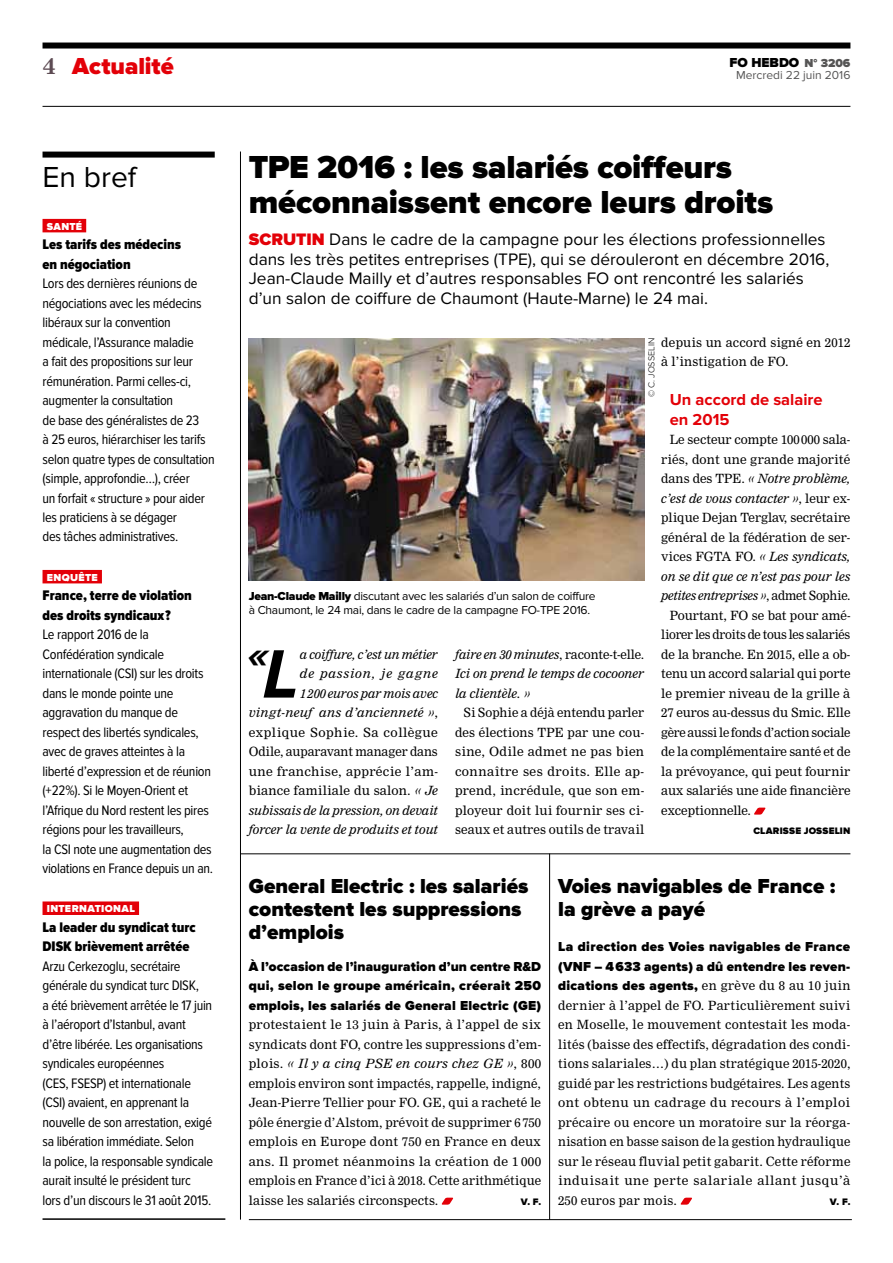
<style>
.page{position:relative;width:893px;height:1263px;background:#fff}
.page>*{position:absolute;margin:0;border:0;box-sizing:border-box;transform-origin:0 0}
.t1{font:italic 700 41.4px "Proxima Nova";color:#000}
.t2{font:900 33px/35.2px "Proxima Nova";letter-spacing:-.005em;color:#000}
.t3{font:30px "Proxima Nova";color:#000}
.t4{font:900 24px "Proxima Nova";color:#e30008}
.t5{font:700 22.5px "Nimrod";color:#5d4b53}
.t6{font:900 21px/23.2px "Proxima Nova";color:#000}
.t7{font:17.25px/19.5px "Proxima Nova";color:#000}
.t8{font:700 16.5px/19.5px "Proxima Nova";color:#e30008}
.t9{font:900 14.4px/19.5px "Proxima Nova Cond";color:#000}
.t10{font:14.25px/19.5px "Proxima Nova Cond";letter-spacing:-.02em;color:#000}
.t11{font:900 13.5px/19.5px "Proxima Nova";letter-spacing:.02em;color:#000;text-align:justify}
.t12{font:12.45px/19.5px "Nimrod";color:#000;text-align:justify}
.t13{font:italic 12.45px/19.5px "Nimrod";color:#000;text-align:right}
.t14{font:12.45px "Nimrod";letter-spacing:-.02em;color:#000}
.t15{font:12px/14.2px "Proxima Nova";letter-spacing:-.02em;color:#000}
.t16{font:12px "Proxima Nova";color:#565555}
.t17{font:900 10.5px "Proxima Nova";letter-spacing:.04em;color:#fff}
.t18{font:900 9.75px "Proxima Nova";letter-spacing:.02em;color:#000}
.t19{font:300 9px "Proxima Nova";color:#000}
.s1{font-size:12px;color:#565555}
.s2{font-weight:900;color:#e30008}
.s3{font-style:normal}
.s4{font-weight:900}
.s5{font-size:70.95px}
.s6{font-style:italic}
.s7{font-family:"Nimrod";font-weight:400;font-size:12.45px}
</style>
<div class="page">
<div style="left:43px;top:43px;width:807px;height:6px;background:#000"></div>
<hr style="left:43px;top:106px;width:807px;height:1px;background:#000">
<hr style="left:249px;top:1219px;width:603px;height:1px;background:#000">
<hr style="left:240px;top:152px;width:1px;height:1067px;background:#000">
<hr style="left:549px;top:854px;width:1px;height:365px;background:#000">
<hr style="left:240px;top:853px;width:610px;height:1px;background:#000">
<svg style="left:441px;top:1198px;width:13px;height:7px"></svg>
<svg style="left:680px;top:1198px;width:12px;height:7px"></svg>
<img style="left:249px;top:338px;width:395px;height:242px">
<svg style="left:754px;top:808px;width:12px;height:6px"></svg>
<hr style="left:43px;top:1218px;width:182px;height:2px;background:#000">
<div style="left:43px;top:219px;width:43px;height:13px;background:#e30008"></div>
<div style="left:43px;top:570px;width:59px;height:13px;background:#e30008"></div>
<div style="left:43px;top:901px;width:96px;height:14px;background:#e30008"></div>
<div style="left:43px;top:152px;width:172px;height:6px;background:#000"></div>
<h3 class="t4" style="left:72px;top:52px;width:103px">Actualité</h3>
<h3 class="t5" style="left:43px;top:52px;width:15px">4</h3>
<p class="t11" style="left:730px;top:53px;width:122px">FO HEBDO <span class="s1">N° 3206</span></p>
<p class="t16" style="left:736px;top:68px;width:116px">Mercredi 22 juin 2016</p>
<h3 class="t3" style="left:43px;top:160px;width:95px">En bref</h3>
<p class="t17" style="left:47px;top:220px;width:37px">santé</p>
<p class="t9" style="left:43px;top:235px;width:140px">Les tarifs des médecins en négociation</p>
<p class="t10" style="left:43px;top:274px;width:174px">Lors des dernières réunions de négociations avec les médecins libéraux sur la convention médicale, l’Assurance maladie<br>a fait des propositions sur leur rémunération. Parmi celles-ci, augmenter la consultation<br>de base des généralistes de 23<br>à 25 euros, hiérarchiser les tarifs selon quatre types de consultation (simple, approfondie…), créer<br>un forfait « structure » pour aider les praticiens à se dégager<br>des tâches administratives.</p>
<p class="t17" style="left:47px;top:571px;width:46px">Enquête</p>
<p class="t9" style="left:43px;top:586px;width:151px">France, terre de violation des droits syndicaux ?</p>
<p class="t10" style="left:43px;top:625px;width:172px">Le rapport 2016 de la<br>Confédération syndicale internationale (CSI) sur les droits dans le monde pointe une aggravation du manque de respect des libertés syndicales, avec de graves atteintes à la liberté d’expression et de réunion (+ 22 %). Si le Moyen-Orient et l’Afrique du Nord restent les pires régions pour les travailleurs,<br>la CSI note une augmentation des violations en France depuis un an.</p>
<p class="t17" style="left:47px;top:902px;width:87px">Inte rnational</p>
<p class="t9" style="left:43px;top:917px;width:155px">La leader du syndicat turc<br>DISK brièvement arrêtée</p>
<p class="t10" style="left:43px;top:956px;width:172px">Arzu Cerkezoglu, secrétaire générale du syndicat turc DISK,<br>a été brièvement arrêtée le 17 juin à l’aéroport d’Istanbul, avant d’être libérée. Les organisations syndicales européennes<br>(CES, FSESP) et internationale (CSI) avaient, en apprenant la nouvelle de son arrestation, exigé sa libération immédiate. Selon<br>la police, la responsable syndicale aurait insulté le président turc<br>lors d’un discours le 31 août 2015.</p>
<h2 class="t2" style="left:249px;top:150px;width:526px">TPE 2016 : les salariés coiffeurs méconnaissent encore leurs droits</h2>
<p class="t7" style="left:249px;top:230px;width:582px"><span class="s2">Scrutin</span> Dans le cadre de la campagne pour les élections professionnelles dans les très petites entreprises (TPE), qui se dérouleront en décembre 2016, Jean-Claude Mailly et d’autres responsables FO ont rencontré les salariés d’un salon de coiffure de Chaumont (Haute-Marne) le 24 mai.</p>
<p class="t12" style="left:661px;top:332px;width:191px">depuis un accord signé en 2012 à l’instigation de FO.</p>
<h3 class="t8" style="left:670px;top:390px;width:154px">Un accord de salaire en 2015</h3>
<p class="t12" style="left:670px;top:430px;width:182px">Le secteur compte 100 000 sala-</p>
<p class="t12" style="left:661px;top:449px;width:191px">riés, dont une grande majorité</p>
<p class="t13" style="left:661px;top:469px;width:191px"><span class="s3">dans des TPE.</span> « Notre problème,</p>
<p class="t13" style="left:661px;top:488px;width:191px">c’est de vous contacter »<span class="s3">, leur ex-</span></p>
<p class="t12" style="left:661px;top:508px;width:191px">plique Dejan Terglav, secrétaire</p>
<p class="t12" style="left:661px;top:527px;width:191px">général de la fédération de ser-</p>
<p class="t13" style="left:661px;top:547px;width:191px"><span class="s3">vices FGTA FO.</span> « Les syndicats,</p>
<p class="t13" style="left:661px;top:566px;width:191px">on se dit que ce n’est pas pour les</p>
<p class="t13" style="left:661px;top:586px;width:191px">petites entreprises »<span class="s3">, admet Sophie.</span></p>
<p class="t12" style="left:670px;top:605px;width:182px">Pourtant, FO se bat pour amé-</p>
<p class="t14" style="left:661px;top:627px;width:191px">liorer les droits de tous les salariés</p>
<p class="t12" style="left:661px;top:644px;width:191px">de la branche. En 2015, elle a ob-</p>
<p class="t12" style="left:661px;top:664px;width:191px">tenu un accord salarial qui porte</p>
<p class="t12" style="left:661px;top:683px;width:191px">le premier niveau de la grille à</p>
<p class="t12" style="left:661px;top:703px;width:191px">27 euros au-dessus du Smic. Elle</p>
<p class="t14" style="left:661px;top:725px;width:191px">gère aussi le fonds d’action sociale</p>
<p class="t12" style="left:661px;top:742px;width:191px">de la complémentaire santé et de</p>
<p class="t12" style="left:661px;top:761px;width:191px">la prévoyance, qui peut fournir</p>
<p class="t12" style="left:661px;top:781px;width:191px">aux salariés une aide financière</p>
<p class="t12" style="left:661px;top:800px;width:91px">exceptionnelle.</p>
<p class="t18" style="left:753px;top:825px;width:37px">Clarisse</p>
<p class="t18" style="left:804px;top:825px;width:8px">Jossel</p>
<p class="t18" style="left:840px;top:825px;width:12px">in</p>
<p class="t19" style="left:646px;top:397px;width:59px;rotate:-90deg">© C. Josselin</p>
<p class="t15" style="left:249px;top:589px;width:348px"><span class="s4">Jean-Claude Mailly</span> discutant avec les salariés d’un salon de coiffure à Chaumont, le 24 mai, dans le cadre de la campagne FO-TPE 2016.</p>
<p class="t13" style="left:249px;top:644px;width:191px">a coiffure, c’est un métier<br>de passion, je gagne<br>1200 euros par mois avec vingt-neuf ans d’ancienneté »<span class="s3">, explique Sophie. Sa collègue<br>Odile, auparavant manager dans une franchise, apprécie l’am&shy;biance familiale du salon.</span> « Je subissais de la pression, on devait forcer la vente de produits et tout</p>
<p class="t13" style="left:455px;top:644px;width:191px;text-align:justify">faire en 30 minutes<span class="s3">, raconte-t-elle.<br></span>Ici on prend le temps de cocooner la clientèle. »</p>
<h1 class="t1" style="left:248px;top:631px;width:54px">«<span class="s5">L</span></h1>
<p class="t12" style="left:455px;top:703px;width:191px;text-indent:9px">Si Sophie a déjà entendu parler des élections TPE par une cou&shy;sine, Odile admet ne pas bien connaître ses droits. Elle ap&shy;prend, incrédule, que son em&shy;ployeur doit lui fournir ses ci&shy;seaux et autres outils de travail</p>
<h3 class="t6" style="left:249px;top:875px;width:281px">General Electric : les salariés contestent les suppressions d’emplois</h3>
<p class="t11" style="left:249px;top:957px;width:294px">À l’occasion de l’inauguration d’un centre R&amp;D qui, selon le groupe américain, créerait 250 emplois, les salariés de General Electric (GE)</p>
<p class="t12" style="left:249px;top:1015px;width:294px">protestaient le 13 juin à Paris, à l’appel de six syndicats dont FO, contre les suppressions d’em&shy;plois. <span class="s6">« Il y a cinq PSE en cours chez GE »</span>, 800 emplois environ sont impactés, rappelle, indigné, Jean-Pierre Tellier pour FO. GE, qui a racheté le pôle énergie d’Alstom, prévoit de supprimer 6 750 emplois en Europe dont 750 en France en deux ans. Il promet néanmoins la création de 1 000 emplois en France d’ici à 2018. Cette arithmétique laisse les salariés circonspects.</p>
<p class="t18" style="left:521px;top:1196px;width:22px">V. F.</p>
<h3 class="t6" style="left:558px;top:875px;width:279px">Voies navigables de France : la grève a payé</h3>
<p class="t11" style="left:558px;top:937px;width:294px">La direction des Voies navigables de France (VNF – 4 633 agents) a dû entendre les reven&shy;dications des agents, <span class="s7">en grève du 8 au 10 juin</span></p>
<p class="t12" style="left:558px;top:995px;width:294px">dernier à l’appel de FO. Particulièrement suivi en Moselle, le mouvement contestait les moda&shy;lités (baisse des effectifs, dégradation des condi&shy;tions salariales…) du plan stratégique 2015-2020, guidé par les restrictions budgétaires. Les agents ont obtenu un cadrage du recours à l’emploi précaire ou encore un moratoire sur la réorga&shy;nisation en basse saison de la gestion hydraulique sur le réseau fluvial petit gabarit. Cette réforme induisait une perte salariale allant jusqu’à 250 euros par mois.</p>
<p class="t18" style="left:830px;top:1196px;width:22px">V. F.</p>
</div>
